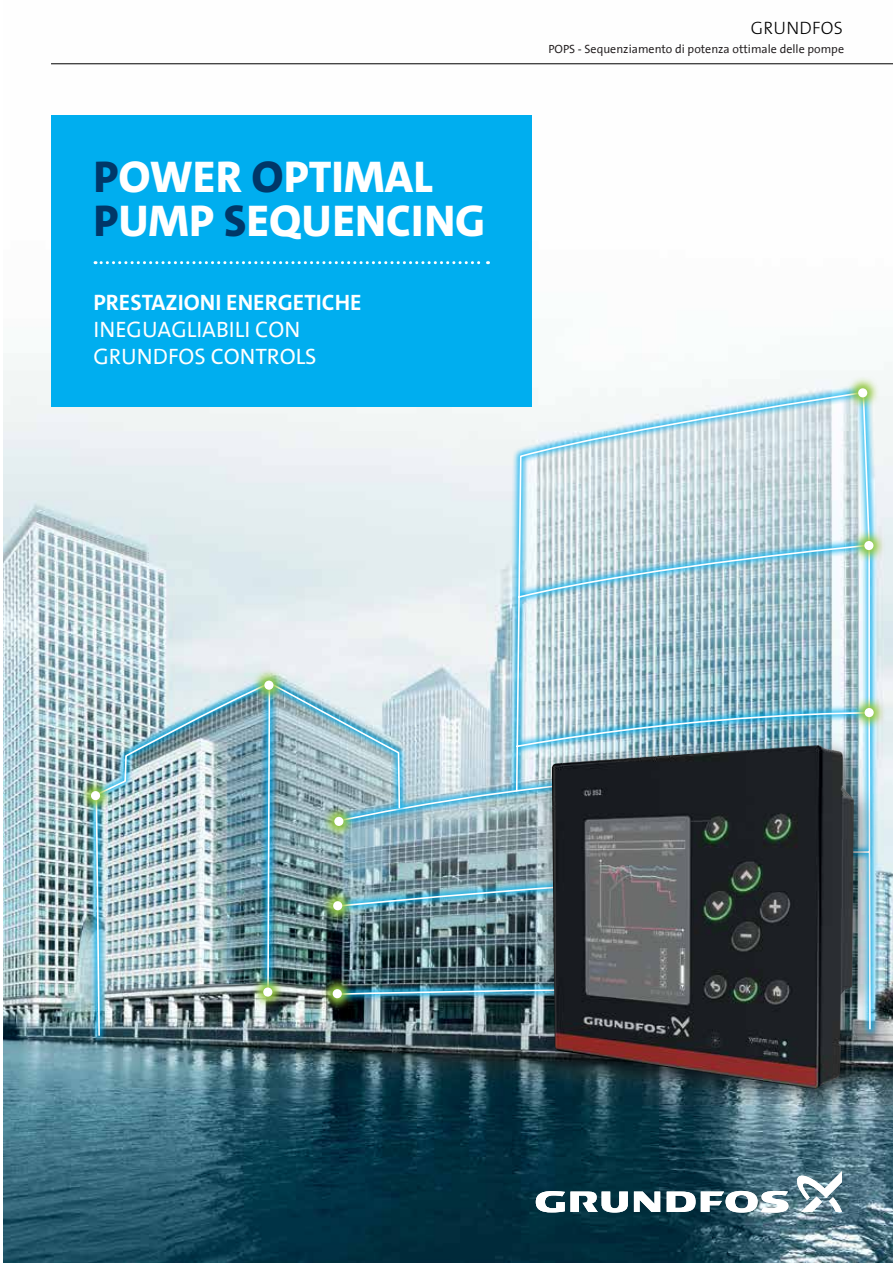
<style>
.page{position:relative;width:893px;height:1263px;background:#fff}
.page>*{position:absolute;margin:0;border:0;box-sizing:border-box;transform-origin:0 0}
.t1{font:800 45px "Grundfos The Sans";color:#fff}
.t2{font:22.5px/27px "Grundfos The Sans";color:#fff}
.t3{font:18px "Grundfos The Sans V2 OT 3 L";letter-spacing:.015em;color:#000}
.t4{font:12px "Grundfos The Sans";color:#231f20}
.s1{color:#003768}
.s2{font-weight:700}
.s3{font-style:inherit}
</style>
<div class="page">
<img style="left:4px;top:64px;width:889px;height:1199px">
<div style="left:330px;top:384px;width:549px;height:653px;background:#00aeef;opacity:.9"></div>
<img style="left:337px;top:393px;width:534px;height:637px">
<svg style="left:845px;top:376px;width:35px;height:34px"></svg>
<div style="left:858px;top:388px;width:9px;height:9px;background:#fff;border-radius:50%"></div>
<svg style="left:852px;top:528px;width:34px;height:35px"></svg>
<div style="left:864px;top:541px;width:9px;height:9px;background:#fff;border-radius:50%"></div>
<svg style="left:852px;top:695px;width:34px;height:35px"></svg>
<div style="left:864px;top:708px;width:10px;height:9px;background:#fff;border-radius:50%"></div>
<div style="left:87px;top:674px;width:321px;height:370px;background:#00aeef;opacity:.9"></div>
<img style="left:95px;top:681px;width:306px;height:356px">
<div style="left:329px;top:871px;width:398px;height:44px;background:#00aeef;opacity:.9"></div>
<img style="left:336px;top:875px;width:204px;height:33px">
<div style="left:328px;top:981px;width:400px;height:22px;background:#00aeef;opacity:.9"></div>
<svg style="left:355px;top:987px;width:185px;height:9px;background:#59a1bb"></svg>
<svg style="left:322px;top:804px;width:34px;height:35px"></svg>
<div style="left:334px;top:817px;width:9px;height:9px;background:#fff;border-radius:50%"></div>
<svg style="left:251px;top:975px;width:34px;height:34px"></svg>
<div style="left:263px;top:987px;width:9px;height:10px;background:#fff;border-radius:50%"></div>
<svg style="left:252px;top:668px;width:34px;height:34px"></svg>
<div style="left:264px;top:681px;width:10px;height:9px;background:#fff;border-radius:50%"></div>
<svg style="left:78px;top:778px;width:35px;height:35px"></svg>
<div style="left:91px;top:791px;width:9px;height:9px;background:#fff;border-radius:50%"></div>
<svg style="left:320px;top:888px;width:35px;height:35px"></svg>
<div style="left:333px;top:901px;width:9px;height:9px;background:#fff;border-radius:50%"></div>
<svg style="left:320px;top:976px;width:35px;height:35px"></svg>
<div style="left:333px;top:989px;width:9px;height:9px;background:#fff;border-radius:50%"></div>
<div style="left:51px;top:115px;width:480px;height:292px;background:#00aeef"></div>
<svg style="left:95px;top:261px;width:393px;height:3px"></svg>
<div style="left:540px;top:734px;width:338px;height:379px;background:#000;opacity:.51"></div>
<img style="left:552px;top:745px;width:302px;height:344px">
<hr style="left:51px;top:63px;width:842px;height:1px;background:#000">
<svg style="left:634px;top:1191px;width:26px;height:21px"></svg>
<svg style="left:536px;top:1191px;width:92px;height:21px"></svg>
<svg style="left:667px;top:1191px;width:121px;height:22px"></svg>
<svg style="left:796px;top:1171px;width:46px;height:41px"></svg>
<p class="t1" style="left:94px;top:148px;width:341px"><span class="s1">P</span>OWER <span class="s1">O</span>PTIMAL</p>
<p class="t1" style="left:94px;top:192px;width:393px"><span class="s1">P</span>UMP <span class="s1">S</span>EQUENCING</p>
<p class="t2" style="left:94px;top:290px;width:270px"><span class="s2">PRESTAZIONI ENERGETICHE<br></span>INEGUAGLIABILI CON<br>GRUNDFOS <span class="s3">CONTROLS</span></p>
<p class="t3" style="left:751px;top:16px;width:93px">GRUNDFOS</p>
<p class="t4" style="left:548px;top:43px;width:297px">POPS - Sequenziamento di potenza ottimale delle pompe</p>
</div>
